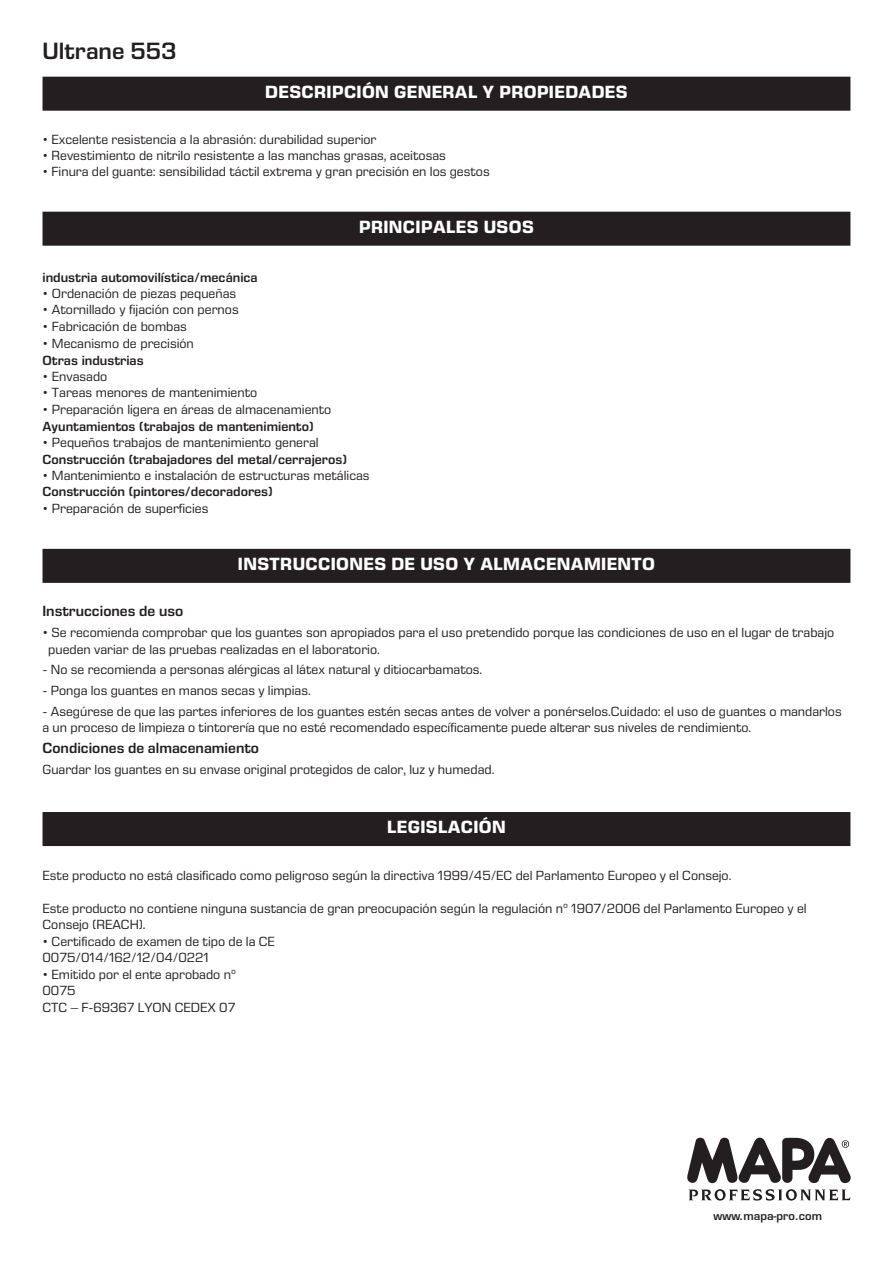
<style>
.page{position:relative;width:893px;height:1263px;background:#fff}
.page>*{position:absolute;margin:0;border:0;box-sizing:border-box;transform-origin:0 0}
._07__Nom_produit_rap{font:600 24px "Eurostile Next LT Pro";color:#231f20}
._08__Titre_bandeau_n{font:700 18px "Eurostile Next LT Pro";letter-spacing:.02em;color:#fff}
._10__Texte{font:600 15px "Eurostile Next LT Pro";color:#231f20}
._10__Texte-2{font:13.5px/16.5px "Eurostile Next LT Pro";color:#231f20}
.secteur_texte{font:13.5px "Eurostile Next LT Pro";color:#231f20}
.formatage_balise{font:13.5px "Eurostile Next LT Pro";color:#231f20}
.secteur_titre{font:600 13.5px "Eurostile Next LT Pro";color:#231f20}
.t1{font:600 11.1px "Eurostile";color:#231f20}
</style>
<div class="page">
<svg style="left:687px;top:1138px;width:164px;height:62px"></svg>
<div style="left:43px;top:77px;width:807px;height:34px;background:#231f20"></div>
<div style="left:43px;top:212px;width:807px;height:34px;background:#231f20"></div>
<div style="left:43px;top:549px;width:807px;height:34px;background:#231f20"></div>
<div style="left:43px;top:812px;width:807px;height:34px;background:#231f20"></div>
<p class="_07__Nom_produit_rap" style="left:43px;top:38px;width:135px">Ultrane 553</p>
<p class="_08__Titre_bandeau_n" style="left:265px;top:82px;width:364px">DESCRIPCIÓN GENERAL Y PROPIEDADES</p>
<p class="formatage_balise" style="left:43px;top:132px;width:336px">• Excelente resistencia a la abrasión: durabilidad superior</p>
<p class="formatage_balise" style="left:43px;top:148px;width:405px">• Revestimiento de nitrilo resistente a las manchas grasas, aceitosas</p>
<p class="formatage_balise" style="left:43px;top:164px;width:449px">• Finura del guante: sensibilidad táctil extrema y gran precisión en los gestos</p>
<p class="_08__Titre_bandeau_n" style="left:359px;top:217px;width:176px">PRINCIPALES USOS</p>
<p class="secteur_titre" style="left:43px;top:269px;width:217px">industria automovilística/mecánica</p>
<p class="secteur_texte" style="left:43px;top:286px;width:195px">• Ordenación de piezas pequeñas</p>
<p class="secteur_texte" style="left:43px;top:302px;width:198px">• Atornillado y fijación con pernos</p>
<p class="secteur_texte" style="left:43px;top:319px;width:146px">• Fabricación de bombas</p>
<p class="secteur_texte" style="left:43px;top:336px;width:153px">• Mecanismo de precisión</p>
<p class="secteur_titre" style="left:43px;top:353px;width:103px">Otras industrias</p>
<p class="secteur_texte" style="left:43px;top:369px;width:66px">• Envasado</p>
<p class="secteur_texte" style="left:43px;top:385px;width:216px">• Tareas menores de mantenimiento</p>
<p class="secteur_texte" style="left:43px;top:402px;width:290px">• Preparación ligera en áreas de almacenamiento</p>
<p class="secteur_titre" style="left:43px;top:419px;width:273px">Ayuntamientos (trabajos de mantenimiento)</p>
<p class="secteur_texte" style="left:43px;top:435px;width:278px">• Pequeños trabajos de mantenimiento general</p>
<p class="secteur_titre" style="left:43px;top:452px;width:306px">Construcción (trabajadores del metal/cerrajeros)</p>
<p class="secteur_texte" style="left:43px;top:468px;width:329px">• Mantenimiento e instalación de estructuras metálicas</p>
<p class="secteur_titre" style="left:43px;top:484px;width:232px">Construcción (pintores/decoradores)</p>
<p class="secteur_texte" style="left:43px;top:501px;width:167px">• Preparación de superficies</p>
<p class="_08__Titre_bandeau_n" style="left:238px;top:554px;width:419px">INSTRUCCIONES DE USO Y ALMACENAMIENTO</p>
<p class="_10__Texte" style="left:43px;top:603px;width:142px">Instrucciones de uso</p>
<p class="_10__Texte-2" style="left:48px;top:624px;width:787px;text-indent:-6px">• Se recomienda comprobar que los guantes son apropiados para el uso pretendido porque las condiciones de uso en el lugar de trabajo pueden variar de las pruebas realizadas en el laboratorio.</p>
<p class="_10__Texte-2" style="left:43px;top:662px;width:441px">- No se recomienda a personas alérgicas al látex natural y ditiocarbamatos.</p>
<p class="_10__Texte-2" style="left:43px;top:682px;width:270px">- Ponga los guantes en manos secas y limpias.</p>
<p class="_10__Texte-2" style="left:43px;top:703px;width:801px">- Asegúrese de que las partes inferiores de los guantes estén secas antes de volver a ponérselos.Cuidado: el uso de guantes o mandarlos a un proceso de limpieza o tintorería que no esté recomendado específicamente puede alterar sus niveles de rendimiento.</p>
<p class="_10__Texte" style="left:43px;top:740px;width:218px">Condiciones de almacenamiento</p>
<p class="_10__Texte-2" style="left:43px;top:761px;width:453px">Guardar los guantes en su envase original protegidos de calor, luz y humedad.</p>
<p class="_08__Titre_bandeau_n" style="left:387px;top:817px;width:120px">LEGISLACIÓN</p>
<p class="_10__Texte-2" style="left:43px;top:867px;width:690px">Este producto no está clasificado como peligroso según la directiva 1999/45/EC del Parlamento Europeo y el Consejo.</p>
<p class="_10__Texte-2" style="left:43px;top:900px;width:766px">Este producto no contiene ninguna sustancia de gran preocupación según la regulación nº 1907/2006 del Parlamento Europeo y el<br>Consejo (REACH).</p>
<p class="_10__Texte-2" style="left:43px;top:933px;width:234px">• Certificado de examen de tipo de la CE</p>
<p class="_10__Texte-2" style="left:43px;top:949px;width:168px">0075/014/162/12/04/0221</p>
<p class="_10__Texte-2" style="left:43px;top:966px;width:195px">• Emitido por el ente aprobado nº</p>
<p class="_10__Texte-2" style="left:43px;top:982px;width:34px">0075</p>
<p class="_10__Texte-2" style="left:43px;top:999px;width:194px">CTC – F-69367 LYON CEDEX 07</p>
<p class="t1" style="left:714px;top:1209px;width:110px">www.mapa-pro.com</p>
</div>
